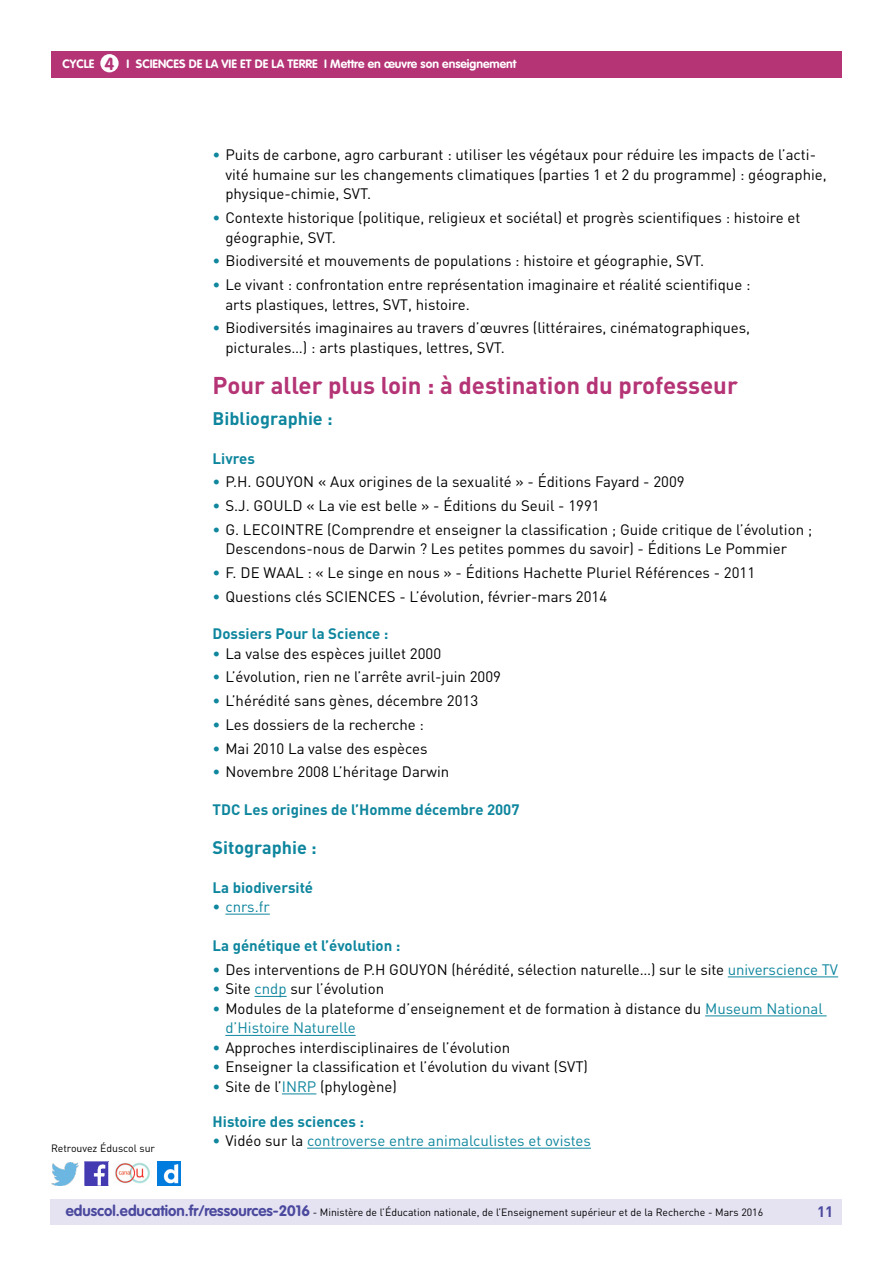
<style>
.page{position:relative;width:893px;height:1263px;background:#fff}
.page>*{position:absolute;margin:0;border:0;box-sizing:border-box;transform-origin:0 0}
.t1{font:700 24px "DIN Pro";color:#b43476}
.t2{font:700 18px "DIN Pro";color:#0e869e}
.t3{font:700 17.25px "VAG Rounded Std";color:#b43476}
.t4{font:15px/19.5px "DIN Pro";color:#000}
.t5{font:700 15px "DIN Pro";color:#0e869e}
.t6{font:15px "DIN Pro";color:#0e869e}
.t7{font:700 15px "DIN Pro";color:#4b499e}
.t8{font:700 12px "VAG Rounded Std";color:#fff}
.t9{font:10.5px "DIN Pro";color:#000}
.s1{color:#0e869e}
.s2{color:#000}
.s3{font-family:"VAG Rounded Std";font-weight:700;font-size:15px;color:#4b499e}
</style>
<div class="page">
<div style="left:50px;top:1199px;width:791px;height:26px;background:#e5e3f2"></div>
<div style="left:51px;top:51px;width:791px;height:27px;background:#b43476"></div>
<div style="left:100px;top:54px;width:19px;height:18px;background:#fff;border-radius:50%"></div>
<img style="left:85px;top:1162px;width:23px;height:23px">
<img style="left:51px;top:1163px;width:28px;height:22px">
<img style="left:158px;top:1162px;width:22px;height:23px">
<img style="left:115px;top:1162px;width:37px;height:22px">
<hr style="left:225px;top:914px;width:45px;height:1px;background:#0e869e">
<hr style="left:728px;top:976px;width:110px;height:1px;background:#0e869e">
<hr style="left:255px;top:996px;width:32px;height:1px;background:#0e869e">
<hr style="left:705px;top:1015px;width:122px;height:1px;background:#0e869e">
<hr style="left:225px;top:1035px;width:131px;height:1px;background:#0e869e">
<hr style="left:282px;top:1093px;width:34px;height:1px;background:#0e869e">
<hr style="left:307px;top:1148px;width:284px;height:1px;background:#0e869e">
<p class="t3" style="left:105px;top:53px;width:11px">4</p>
<p class="t8" style="left:189px;top:57px;width:330px">de la vie et de la Terre I Mettre en œuvre son enseignement</p>
<p class="t8" style="left:63px;top:57px;width:33px">CYCLE</p>
<p class="t8" style="left:127px;top:57px;width:48px">I Sciences</p>
<p class="t9" style="left:51px;top:1141px;width:106px">Retrouvez Éduscol sur</p>
<p class="t4" style="left:225px;top:145px;width:603px;text-indent:-13px"><span class="s1">•</span> Puits de carbone, agro carburant : utiliser les végétaux pour réduire les impacts de l’acti&shy;vité humaine sur les changements climatiques (parties 1 et 2 du programme) : géographie, physique-chimie, SVT.</p>
<p class="t4" style="left:225px;top:208px;width:576px;text-indent:-13px"><span class="s1">•</span> Contexte historique (politique, religieux et sociétal) et progrès scientifiques : histoire et géographie, SVT.</p>
<p class="t4" style="left:213px;top:251px;width:493px"><span class="s1">•</span> Biodiversité et mouvements de populations : histoire et géographie, SVT.</p>
<p class="t4" style="left:225px;top:275px;width:527px;text-indent:-13px"><span class="s1">•</span> Le vivant : confrontation entre représentation imaginaire et réalité scientifique : arts plastiques, lettres, SVT, histoire.</p>
<p class="t4" style="left:225px;top:318px;width:526px;text-indent:-13px"><span class="s1">•</span> Biodiversités imaginaires au travers d’œuvres (littéraires, cinématographiques, picturales…) : arts plastiques, lettres, SVT.</p>
<h1 class="t1" style="left:213px;top:370px;width:527px">Pour aller plus loin : à destination du professeur</h1>
<p class="t2" style="left:213px;top:406px;width:121px">Bibliographie :</p>
<p class="t5" style="left:213px;top:448px;width:44px">Livres</p>
<p class="t4" style="left:213px;top:472px;width:474px"><span class="s1">•</span> P.H. Gouyon « Aux origines de la sexualité » - Éditions Fayard - 2009</p>
<p class="t4" style="left:213px;top:496px;width:62px"><span class="s1">•</span> S.J. Gould</p>
<p class="t4" style="left:306px;top:496px;width:295px">« La vie est belle » - Éditions du Seuil - 1991</p>
<p class="t4" style="left:213px;top:519px;width:49px"><span class="s1">•</span> G. Lecointre</p>
<p class="t4" style="left:225px;top:519px;width:588px;text-indent:102px">(Comprendre et enseigner la classification ; Guide critique de l’évolution ;<br>Descendons-nous de Darwin ? Les petites pommes du savoir) - Éditions Le Pommier</p>
<p class="t4" style="left:213px;top:563px;width:74px"><span class="s1">•</span> F. De Waal</p>
<p class="t4" style="left:307px;top:563px;width:449px">: « Le singe en nous » - Éditions Hachette Pluriel Références - 2011</p>
<p class="t4" style="left:213px;top:586px;width:396px"><span class="s1">•</span> Questions clés SCIENCES - L’évolution, février-mars 2014</p>
<p class="t5" style="left:213px;top:624px;width:177px">Dossiers Pour la Science :</p>
<p class="t4" style="left:213px;top:643px;width:230px"><span class="s1">•</span> La valse des espèces juillet 2000</p>
<p class="t4" style="left:213px;top:667px;width:290px"><span class="s1">•</span> L’évolution, rien ne l’arrête avril-juin 2009</p>
<p class="t4" style="left:213px;top:690px;width:267px"><span class="s1">•</span> L’hérédité sans gènes, décembre 2013</p>
<p class="t4" style="left:213px;top:714px;width:213px"><span class="s1">•</span> Les dossiers de la recherche :</p>
<p class="t4" style="left:213px;top:738px;width:217px"><span class="s1">•</span> Mai 2010 La valse des espèces</p>
<p class="t4" style="left:213px;top:762px;width:238px"><span class="s1">•</span> Novembre 2008 L’héritage Darwin</p>
<p class="t5" style="left:213px;top:799px;width:308px">TDC Les origines de l’Homme décembre 2007</p>
<p class="t2" style="left:213px;top:835px;width:106px">Sitographie :</p>
<p class="t5" style="left:213px;top:877px;width:102px">La biodiversité</p>
<p class="t6" style="left:213px;top:897px;width:59px">• cnrs.fr</p>
<p class="t5" style="left:213px;top:936px;width:189px">La génétique et l’évolution :</p>
<p class="t4" style="left:213px;top:959px;width:627px"><span class="s1">•</span> Des interventions de P.H Gouyon (hérédité, sélection naturelle…) sur le site <span class="s1">universcience TV</span></p>
<p class="t4" style="left:213px;top:979px;width:173px"><span class="s1">•</span> Site <span class="s1">cndp</span> sur l’évolution</p>
<p class="t4" style="left:225px;top:998px;width:599px;text-indent:-13px"><span class="s1">•</span> Modules de la plateforme d’enseignement et de formation à distance du <span class="s1">Museum National d’Histoire Naturelle</span></p>
<p class="t4" style="left:213px;top:1037px;width:299px"><span class="s1">•</span> Approches interdisciplinaires de l’évolution</p>
<p class="t4" style="left:213px;top:1057px;width:377px"><span class="s1">•</span> Enseigner la classification et l’évolution du vivant (SVT)</p>
<p class="t4" style="left:213px;top:1076px;width:186px"><span class="s1">•</span> Site de l’<span class="s1">INRP</span> (phylogène)</p>
<p class="t5" style="left:213px;top:1111px;width:153px">Histoire des sciences :</p>
<p class="t6" style="left:213px;top:1131px;width:380px">• <span class="s2">Vidéo sur la</span> controverse entre animalculistes et ovistes</p>
<p class="t9" style="left:66px;top:1205px;width:699px"><span class="s3">eduscol.education.fr/ressources-2016</span> - Ministère de l’Éducation nationale, de l’Enseignement supérieur et de la Recherche - Mars 2016</p>
<p class="t7" style="left:817px;top:1201px;width:18px">11</p>
</div>
